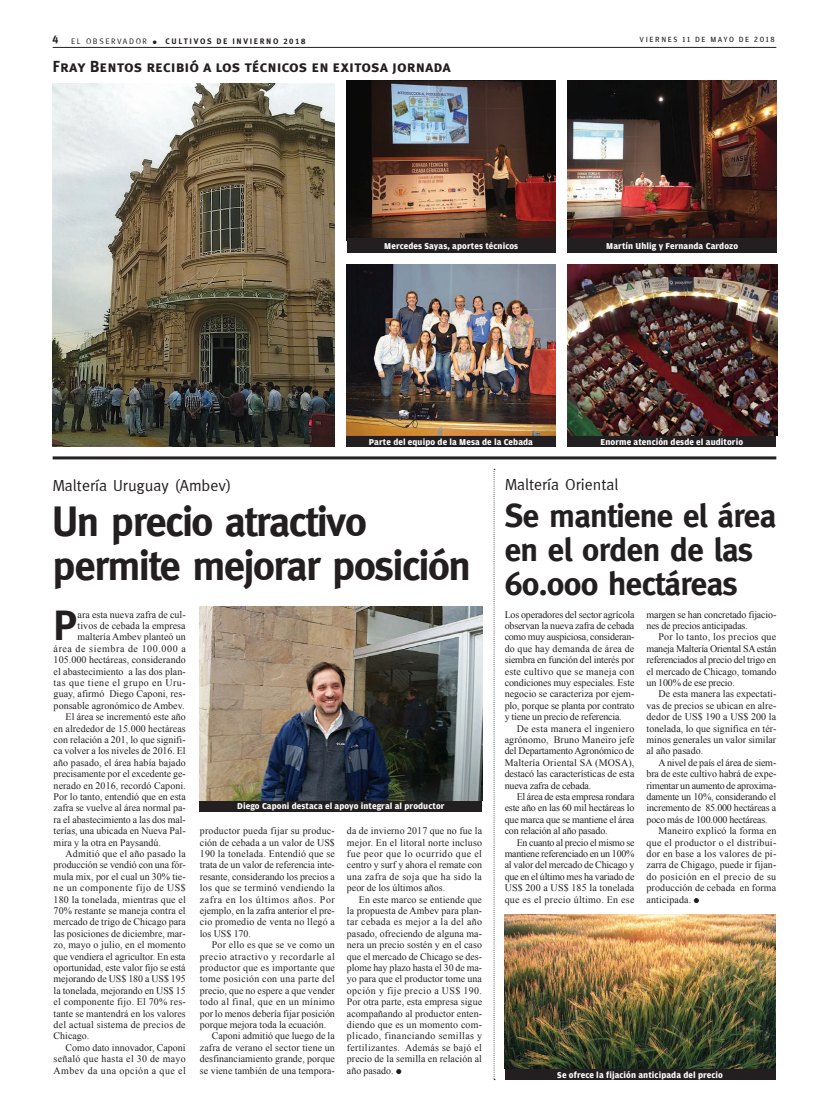
<style>
.page{position:relative;width:820px;height:1120px;background:#fff}
.page>*{position:absolute;margin:0;border:0;box-sizing:border-box;transform-origin:0 0}
.Titulo_48_52{font:700 42px/44px "Meta";letter-spacing:-.03em;color:#231f20}
.Capitular{font:700 41.9px "Meta";color:#231f20}
.Titulo_48_52-2{font:700 33px/34px "Meta";letter-spacing:-.02em;color:#231f20}
.Colgado{font:16px "Meta Plus Bold Caps";color:#231f20}
.Colgado-2{font:16px "Meta Normal";color:#231f20}
.t1{font:11px "Meta Plus Bold Caps";color:#231f20}
.Texto_c_sangria{font:10px/11.4px "Times New Roman";color:#231f20;text-align:justify}
.Texto_s_sangria_-_Co{font:10px/11.4px "Times New Roman";letter-spacing:-.015em;color:#231f20;text-align:justify}
.Capitular-2{font:10px/11.4px "Times New Roman";letter-spacing:.005em;color:#231f20;text-align:right}
.Pie_de_foto{font:700 9px "Amplitude";letter-spacing:.01em;color:#fff}
.t2{font:8px "Meta Plus Bold Caps";letter-spacing:.2em;color:#231f20}
.t3{font:8px "Amplitude";letter-spacing:.2em;color:#231f20}
.s1{font-family:"Meta Caps"}
</style>
<div class="page">
<img style="left:347px;top:81px;width:208px;height:157px">
<img style="left:567px;top:81px;width:209px;height:157px">
<hr style="left:53px;top:47px;width:723px;height:1px;background:#231f20">
<div style="left:200px;top:800px;width:282px;height:11px;background:#231f20"></div>
<div style="left:347px;top:238px;width:208px;height:15px;background:#231f20"></div>
<div style="left:567px;top:238px;width:209px;height:15px;background:#231f20"></div>
<div style="left:346px;top:436px;width:209px;height:11px;background:#231f20"></div>
<div style="left:567px;top:436px;width:209px;height:11px;background:#231f20"></div>
<div style="left:504px;top:1068px;width:271px;height:11px;background:#231f20"></div>
<img style="left:53px;top:83px;width:282px;height:363px">
<img style="left:567px;top:264px;width:210px;height:171px">
<img style="left:200px;top:606px;width:282px;height:194px">
<img style="left:504px;top:914px;width:271px;height:154px">
<svg style="left:493px;top:469px;width:2px;height:611px"></svg>
<hr style="left:53px;top:456px;width:723px;height:3px;background:#231f20">
<img style="left:347px;top:264px;width:208px;height:171px">
<p class="t1" style="left:53px;top:33px;width:7px">4</p>
<p class="t2" style="left:71px;top:36px;width:235px"><span class="s1">EL OBSERVADOR</span> ● CULTIVOS DE INVIERNO 2018</p>
<p class="t3" style="left:639px;top:35px;width:137px">VIERNES 11 DE MAYO DE 2018</p>
<p class="Colgado" style="left:53px;top:57px;width:399px">Fray Bentos recibió a los técnicos en exitosa jornada</p>
<p class="Pie_de_foto" style="left:384px;top:241px;width:135px">Mercedes Sayas, aportes técnicos</p>
<p class="Pie_de_foto" style="left:606px;top:241px;width:133px">Martín Uhlig y Fernanda Cardozo</p>
<p class="Colgado-2" style="left:53px;top:476px;width:180px">Maltería Uruguay (Ambev)</p>
<p class="Pie_de_foto" style="left:369px;top:437px;width:165px">Parte del equipo de la Mesa de la Cebada</p>
<p class="Pie_de_foto" style="left:600px;top:437px;width:144px">Enorme atención desde el auditorio</p>
<p class="Colgado-2" style="left:504px;top:475px;width:115px">Maltería Oriental</p>
<p class="Titulo_48_52" style="left:53px;top:499px;width:419px">Un precio atractivo permite mejorar posición</p>
<p class="Capitular" style="left:54px;top:601px;width:25px">P</p>
<p class="Capitular-2" style="left:54px;top:608px;width:134px">ara esta nueva zafra de cul-<br>tivos de cebada la empresa maltería Ambev planteó un<br>área de siembra de 100.000 a<br>105.000 hectáreas, considerando el abastecimiento a las dos plan&shy;tas que tiene el grupo en Uru&shy;guay, afirmó Diego Caponi, res&shy;ponsable agronómico de Ambev.</p>
<p class="Texto_c_sangria" style="left:54px;top:711px;width:134px;text-indent:12px">El área se incrementó este año en alrededor de 15.000 hectáreas con relación a 201, lo que signifi&shy;ca volver a los niveles de 2016. El año pasado, el área había bajado precisamente por el excedente ge&shy;nerado en 2016, recordó Caponi.<br>Por lo tanto, entendió que en esta zafra se vuelve al área normal pa&shy;ra el abastecimiento a las dos mal&shy;terías, una ubicada en Nueva Pal&shy;mira y la otra en Paysandú.</p>
<p class="Texto_c_sangria" style="left:54px;top:848px;width:134px;text-indent:12px">Admitió que el año pasado la producción se vendió con una fór&shy;mula mix, por el cual un 30% tie&shy;ne un componente fijo de US$ 180 la tonelada, mientras que el 70% restante se maneja contra el mercado de trigo de Chicago para las posiciones de diciembre, mar&shy;zo, mayo o julio, en el momento que vendiera el agricultor. En esta oportunidad, este valor fijo se está mejorando de US$ 180 a US$ 195 la tonelada, mejorando en US$ 15 el componente fijo. El 70% res&shy;tante se mantendrá en los valores del actual sistema de precios de Chicago.</p>
<p class="Texto_c_sangria" style="left:54px;top:1041px;width:133px;text-indent:12px">Como dato innovador, Caponi señaló que hasta el 30 de mayo Ambev da una opción a que el</p>
<p class="Pie_de_foto" style="left:237px;top:801px;width:209px">Diego Caponi destaca el apoyo integral al productor</p>
<p class="Texto_c_sangria" style="left:200px;top:825px;width:136px">productor pueda fijar su produc&shy;ción de cebada a un valor de US$ 190 la tonelada. Entendió que se trata de un valor de referencia inte&shy;resante, considerando los precios a los que se terminó vendiendo la zafra en los últimos años. Por ejemplo, en la zafra anterior el pre&shy;cio promedio de venta no llegó a los US$ 170.</p>
<p class="Texto_c_sangria" style="left:200px;top:939px;width:137px;text-indent:12px">Por ello es que se ve como un precio atractivo y recordarle al productor que es importante que tome posición con una parte del precio, que no espere a que vender todo al final, que en un mínimo por lo menos debería fijar posición porque mejora toda la ecuación.</p>
<p class="Texto_c_sangria" style="left:200px;top:1030px;width:136px;text-indent:12px">Caponi admitió que luego de la zafra de verano el sector tiene un desfinanciamiento grande, porque se viene también de una tempora-</p>
<p class="Texto_c_sangria" style="left:347px;top:825px;width:137px">da de invierno 2017 que no fue la mejor. En el litoral norte incluso fue peor que lo ocurrido que el centro y surf y ahora el remate con una zafra de soja que ha sido la peor de los últimos años.</p>
<p class="Texto_c_sangria" style="left:347px;top:893px;width:137px;text-indent:12px">En este marco se entiende que la propuesta de Ambev para plan&shy;tar cebada es mejor a la del año pasado, ofreciendo de alguna ma&shy;nera un precio sostén y en el caso que el mercado de Chicago se des&shy;plome hay plazo hasta el 30 de ma&shy;yo para que el productor tome una opción y fije precio a US$ 190.<br>Por otra parte, esta empresa sigue acompañando al productor enten&shy;diendo que es un momento com&shy;plicado, financiando semillas y fertilizantes. Además se bajó el precio de la semilla en relación al año pasado. ●</p>
<p class="Titulo_48_52-2" style="left:504px;top:498px;width:273px">Se mantiene el área en el orden de las<br>60.000 hectáreas</p>
<p class="Texto_s_sangria_-_Co" style="left:504px;top:608px;width:131px">Los operadores del sector agrícola observan la nueva zafra de cebada como muy auspiciosa, consideran&shy;do que hay demanda de área de siembra en función del interés por este cultivo que se maneja con condiciones muy especiales. Este negocio se caracteriza por ejem&shy;plo, porque se planta por contrato y tiene un precio de referencia.</p>
<p class="Texto_c_sangria" style="left:504px;top:722px;width:131px;text-indent:12px">De esta manera el ingeniero agrónomo, Bruno Maneiro jefe del Departamento Agronómico de Maltería Oriental SA (MOSA), destacó las características de esta nueva zafra de cebada.</p>
<p class="Texto_c_sangria" style="left:504px;top:791px;width:131px;text-indent:12px">El área de esta empresa rondara este año en las 60 mil hectáreas lo que marca que se mantiene el área con relación al año pasado.</p>
<p class="Texto_c_sangria" style="left:504px;top:836px;width:131px;text-indent:12px">En cuanto al precio el mismo se mantiene referenciado en un 100% al valor del mercado de Chicago y que en el último mes ha variado de US$ 200 a US$ 185 la tonelada que es el precio último. En ese</p>
<p class="Texto_c_sangria" style="left:646px;top:608px;width:131px">margen se han concretado fijacio&shy;nes de precios anticipadas.</p>
<p class="Texto_c_sangria" style="left:646px;top:631px;width:131px;text-indent:12px">Por lo tanto, los precios que maneja Maltería Oriental SA están referenciados al precio del trigo en el mercado de Chicago, tomando un 100% de ese precio.</p>
<p class="Texto_c_sangria" style="left:646px;top:688px;width:131px;text-indent:12px">De esta manera las expectati&shy;vas de precios se ubican en alre&shy;dedor de US$ 190 a US$ 200 la tonelada, lo que significa en tér&shy;minos generales un valor similar al año pasado.</p>
<p class="Texto_c_sangria" style="left:646px;top:756px;width:131px;text-indent:12px">A nivel de país el área de siem&shy;bra de este cultivo habrá de expe&shy;rimentar un aumento de aproxima&shy;damente un 10%, considerando el incremento de 85.000 hectáreas a poco más de 100.000 hectáreas.</p>
<p class="Texto_c_sangria" style="left:646px;top:825px;width:131px;text-indent:12px">Maneiro explicó la forma en que el productor o el distribui&shy;dor en base a los valores de pi&shy;zarra de Chigago, puede ir fijan&shy;do posición en el precio de su producción de cebada en forma anticipada. ●</p>
<p class="Pie_de_foto" style="left:557px;top:1069px;width:167px">Se ofrece la fijación anticipada del precio</p>
</div>
